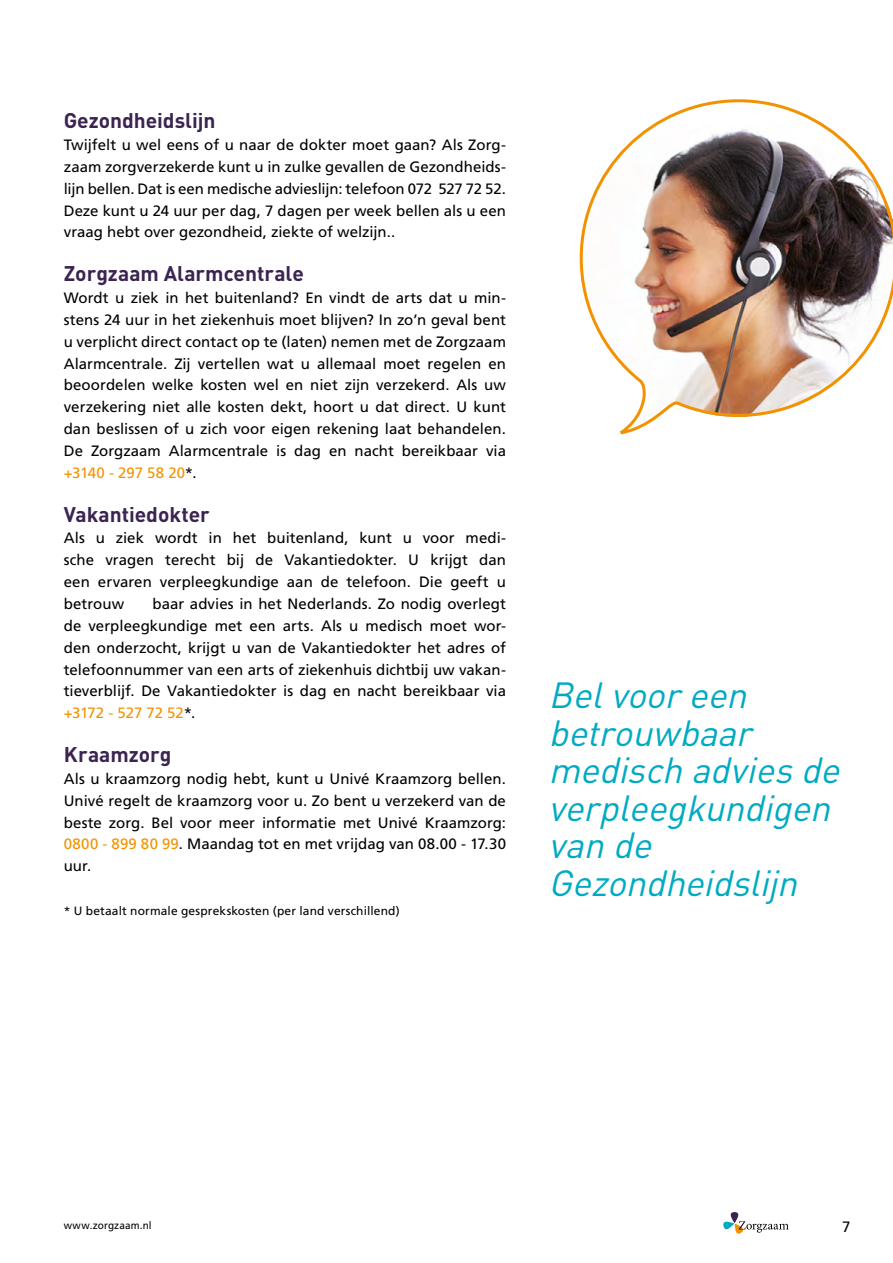
<style>
.page{position:relative;width:893px;height:1263px;background:#fff}
.page>*{position:absolute;margin:0;border:0;box-sizing:border-box;transform-origin:0 0}
.t1{font:italic 36px/37.5px "DIN Pro";color:#00abc2}
.t2{font:700 21px "DIN Pro";color:#3b2451}
.t3{font:15px/21.9px "Frutiger LT Std";color:#000;text-align:justify}
.t4{font:12px "Frutiger LT Std";letter-spacing:.015em;color:#000}
.t5{font:10.5px "Frutiger LT Std";letter-spacing:.015em;color:#000;scale:.95 1}
.s1{color:#f39200}
</style>
<div class="page">
<svg style="left:723px;top:1212px;width:66px;height:22px"></svg>
<img style="left:579px;top:99px;width:314px;height:336px">
<h2 class="t2" style="left:64px;top:106px;width:153px">Gezondheidslijn</h2>
<p class="t3" style="left:64px;top:134px;width:444px">Twijfelt u wel eens of u naar de dokter moet gaan? Als Zorg&shy;zaam zorgverzekerde kunt u in zulke gevallen de Gezondheids&shy;lijn bellen. Dat is een medische advieslijn: telefoon 072 527 72 52.<br>Deze kunt u 24 uur per dag, 7 dagen per week bellen als u een vraag hebt over gezondheid, ziekte of welzijn..</p>
<h2 class="t2" style="left:64px;top:259px;width:242px">Zorgzaam Alarmcentrale</h2>
<p class="t3" style="left:64px;top:287px;width:444px">Wordt u ziek in het buitenland? En vindt de arts dat u min&shy;stens 24 uur in het ziekenhuis moet blijven? In zo’n geval bent u verplicht direct contact op te (laten) nemen met de Zorgzaam Alarmcentrale. Zij vertellen wat u allemaal moet regelen en beoordelen welke kosten wel en niet zijn verzekerd. Als uw verzekering niet alle kosten dekt, hoort u dat direct. U kunt dan beslissen of u zich voor eigen rekening laat behandelen.<br>De Zorgzaam Alarmcentrale is dag en nacht bereikbaar via <span class="s1">+3140 - 297 58 20</span>*.</p>
<h2 class="t2" style="left:64px;top:500px;width:147px">Vakantiedokter</h2>
<p class="t3" style="left:64px;top:527px;width:444px">Als u ziek wordt in het buitenland, kunt u voor medi&shy;sche vragen terecht bij de Vakantiedokter. U krijgt dan een ervaren verpleegkundige aan de telefoon. Die geeft u betrouw</p>
<p class="t3" style="left:64px;top:593px;width:444px;text-indent:89px">baar advies in het Nederlands. Zo nodig overlegt de verpleegkundige met een arts. Als u medisch moet wor&shy;den onderzocht, krijgt u van de Vakantiedokter het adres of telefoonnummer van een arts of ziekenhuis dichtbij uw vakan&shy;tieverblijf. De Vakantiedokter is dag en nacht bereikbaar via <span class="s1">+3172 - 527 72 52</span>*.</p>
<h2 class="t2" style="left:64px;top:740px;width:109px">Kraamzorg</h2>
<p class="t3" style="left:64px;top:768px;width:444px">Als u kraamzorg nodig hebt, kunt u Univé Kraamzorg bellen.<br>Univé regelt de kraamzorg voor u. Zo bent u verzekerd van de beste zorg. Bel voor meer informatie met Univé Kraamzorg:<br><span class="s1">0800 - 899 80 99</span>. Maandag tot en met vrijdag van 08.00 - 17.30 uur.</p>
<p class="t4" style="left:64px;top:904px;width:337px">* U betaalt normale gesprekskosten (per land verschillend)</p>
<h1 class="t1" style="left:549px;top:675px;width:302px">Belvooreen betrouwbaar medisch adviesde verpleegkundigen van de<br>Gezondheidslijn</h1>
<p class="t5" style="left:64px;top:1219px;width:94px">www.zorgzaam.nl</p>
<p class="t3" style="left:842px;top:1215px;width:10px">7</p>
</div>
